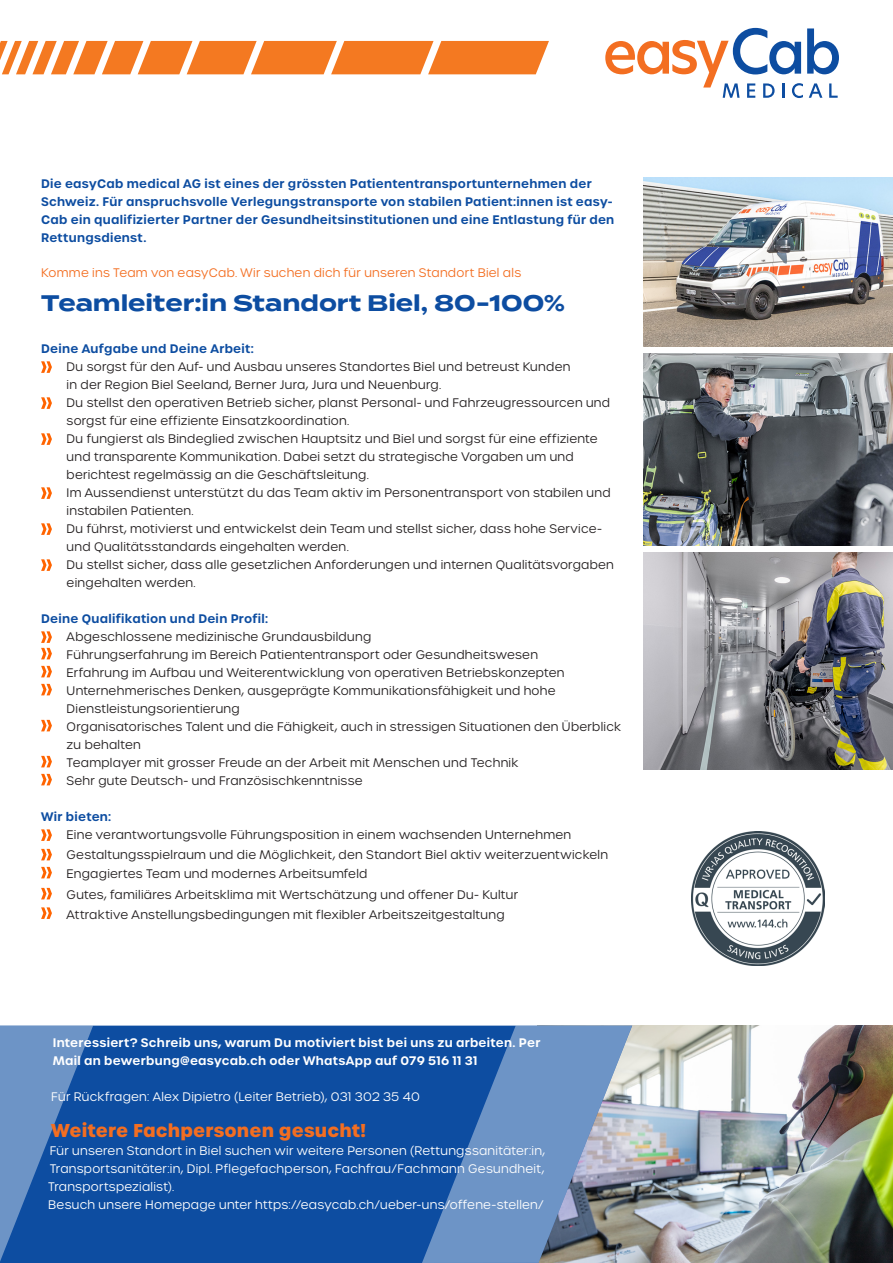
<style>
.page{position:relative;width:893px;height:1263px;background:#fff}
.page>*{position:absolute;margin:0;border:0;box-sizing:border-box;transform-origin:0 0}
.t1{font:700 22.5px "Termina";color:#0d4da1}
.t2{font:700 18px "Urbane";letter-spacing:.005em;color:#f36e21}
.t3{font:300 12px/18px "Urbane";letter-spacing:.02em;color:#231f20}
.t4{font:600 12px/18px "Urbane";letter-spacing:.025em;color:#0d4da1}
.t5{font:300 12px/18px "Urbane";letter-spacing:.02em;color:#fff;text-align:justify}
.t6{font:600 12px/18px "Urbane";letter-spacing:.025em;color:#fff}
.t7{font:300 12px "Urbane";letter-spacing:.02em;color:#f36e21}
</style>
<div class="page">
<img style="left:647px;top:1025px;width:246px;height:238px">
<svg style="left:0;top:41px;width:549px;height:33px;background:#f58e44"></svg>
<svg style="left:605px;top:28px;width:234px;height:70px"></svg>
<div style="left:108px;top:1025px;width:310px;height:238px;background:#0d4da1"></div>
<svg style="left:0;top:1025px;width:108px;height:238px;background:#386db1"></svg>
<svg style="left:486px;top:1025px;width:82px;height:238px;background:#678ec0"></svg>
<img style="left:568px;top:1025px;width:79px;height:238px">
<svg style="left:418px;top:1025px;width:68px;height:238px;background:#2a63ac"></svg>
<svg style="left:41px;top:361px;width:11px;height:12px"></svg>
<svg style="left:41px;top:397px;width:11px;height:12px"></svg>
<svg style="left:41px;top:433px;width:11px;height:12px"></svg>
<svg style="left:41px;top:487px;width:11px;height:12px"></svg>
<svg style="left:41px;top:523px;width:11px;height:12px"></svg>
<svg style="left:41px;top:559px;width:11px;height:12px"></svg>
<svg style="left:41px;top:631px;width:11px;height:28px"></svg>
<svg style="left:41px;top:666px;width:11px;height:11px"></svg>
<svg style="left:41px;top:684px;width:11px;height:11px"></svg>
<svg style="left:41px;top:720px;width:11px;height:11px"></svg>
<svg style="left:41px;top:756px;width:11px;height:11px"></svg>
<svg style="left:41px;top:774px;width:11px;height:11px"></svg>
<svg style="left:41px;top:829px;width:11px;height:12px"></svg>
<svg style="left:41px;top:849px;width:11px;height:11px"></svg>
<svg style="left:41px;top:867px;width:11px;height:11px"></svg>
<svg style="left:41px;top:888px;width:11px;height:11px"></svg>
<svg style="left:41px;top:907px;width:11px;height:12px"></svg>
<img style="left:691px;top:831px;width:134px;height:134px">
<img style="left:643px;top:553px;width:250px;height:217px">
<img style="left:643px;top:178px;width:250px;height:169px">
<img style="left:643px;top:354px;width:250px;height:191px">
<p class="t4" style="left:41px;top:175px;width:575px">Die easyCab medical AG ist eines der grössten Patiententransportunternehmen der Schweiz. Für anspruchsvolle Verlegungstransporte von stabilen Patient:innen ist easy-Cab ein qualifizierter Partner der Gesundheitsinstitutionen und eine Entlastung für den Rettungsdienst.</p>
<p class="t7" style="left:41px;top:265px;width:481px">Komme ins Team von easyCab. Wir suchen dich für unseren Standort Biel als</p>
<p class="t1" style="left:41px;top:287px;width:525px">Teamleiter:in Standort Biel, 80-100%</p>
<p class="t4" style="left:41px;top:340px;width:214px">Deine Aufgabe und Deine Arbeit:</p>
<p class="t3" style="left:67px;top:358px;width:505px">Du sorgst für den Auf- und Ausbau unseres Standortes Biel und betreust Kunden in der Region Biel Seeland, Berner Jura, Jura und Neuenburg.</p>
<p class="t3" style="left:67px;top:394px;width:545px">Du stellst den operativen Betrieb sicher, planst Personal- und Fahrzeugressourcen und sorgst für eine effiziente Einsatzkoordination.</p>
<p class="t3" style="left:67px;top:430px;width:533px">Du fungierst als Bindeglied zwischen Hauptsitz und Biel und sorgst für eine effiziente und transparente Kommunikation. Dabei setzt du strategische Vorgaben um und</p>
<p class="t3" style="left:67px;top:466px;width:304px">berichtest regelmässig an die Geschäftsleitung.</p>
<p class="t3" style="left:67px;top:484px;width:546px">Im Aussendienst unterstützt du das Team aktiv im Personentransport von stabilen und instabilen Patienten.</p>
<p class="t3" style="left:67px;top:520px;width:537px">Du führst, motivierst und entwickelst dein Team und stellst sicher, dass hohe Service&shy;und Qualitätsstandards eingehalten werden.</p>
<p class="t3" style="left:67px;top:556px;width:549px">Du stellst sicher, dass alle gesetzlichen Anforderungen und internen Qualitätsvorgaben eingehalten werden.</p>
<p class="t4" style="left:41px;top:610px;width:229px">Deine Qualifikation und Dein Profil:</p>
<p class="t3" style="left:67px;top:628px;width:306px">Abgeschlossene medizinische Grundausbildung</p>
<p class="t3" style="left:67px;top:646px;width:473px">Führungserfahrung im Bereich Patiententransport oder Gesundheitswesen</p>
<p class="t3" style="left:67px;top:664px;width:499px">Erfahrung im Aufbau und Weiterentwicklung von operativen Betriebskonzepten</p>
<p class="t3" style="left:67px;top:682px;width:490px">Unternehmerisches Denken, ausgeprägte Kommunikationsfähigkeit und hohe</p>
<p class="t3" style="left:67px;top:700px;width:175px">Dienstleistungsorientierung</p>
<p class="t3" style="left:67px;top:718px;width:556px">Organisatorisches Talent und die Fähigkeit, auch in stressigen Situationen den Überblick</p>
<p class="t3" style="left:67px;top:736px;width:76px">zu behalten</p>
<p class="t3" style="left:67px;top:754px;width:453px">Teamplayer mit grosser Freude an der Arbeit mit Menschen und Technik</p>
<p class="t3" style="left:67px;top:772px;width:298px">Sehr gute Deutsch- und Französischkenntnisse</p>
<p class="t4" style="left:41px;top:808px;width:72px">Wir bieten:</p>
<p class="t3" style="left:67px;top:826px;width:506px">Eine verantwortungsvolle Führungsposition in einem wachsenden Unternehmen</p>
<p class="t3" style="left:67px;top:846px;width:543px">Gestaltungsspielraum und die Möglichkeit, den Standort Biel aktiv weiterzuentwickeln</p>
<p class="t3" style="left:67px;top:865px;width:302px">Engagiertes Team und modernes Arbeitsumfeld</p>
<p class="t3" style="left:67px;top:886px;width:453px">Gutes, familiäres Arbeitsklima mit Wertschätzung und offener Du- Kultur</p>
<p class="t3" style="left:67px;top:906px;width:440px">Attraktive Anstellungsbedingungen mit flexibler Arbeitszeitgestaltung</p>
<p class="t6" style="left:53px;top:1034px;width:489px">Interessiert? Schreib uns, warum Du motiviert bist bei uns zu arbeiten. Per<br>Mail an bewerbung@easycab.ch oder WhatsApp auf 079 516 11 31</p>
<p class="t5" style="left:51px;top:1088px;width:370px">Für Rückfragen: Alex Dipietro (Leiter Betrieb), 031 302 35 40</p>
<p class="t2" style="left:51px;top:1118px;width:316px">Weitere Fachpersonen gesucht!</p>
<p class="t5" style="left:48px;top:1142px;width:498px">Für unseren Standort in Biel suchen wir weitere Personen (Rettungssanitäter:in, Transportsanitäter:in, Dipl. Pflegefachperson, Fachfrau/Fachmann Gesundheit, Transportspezialist).</p>
<p class="t5" style="left:48px;top:1196px;width:497px">Besuch unsere Homepage unter https://easycab.ch/ueber-uns/offene-stellen/</p>
</div>
